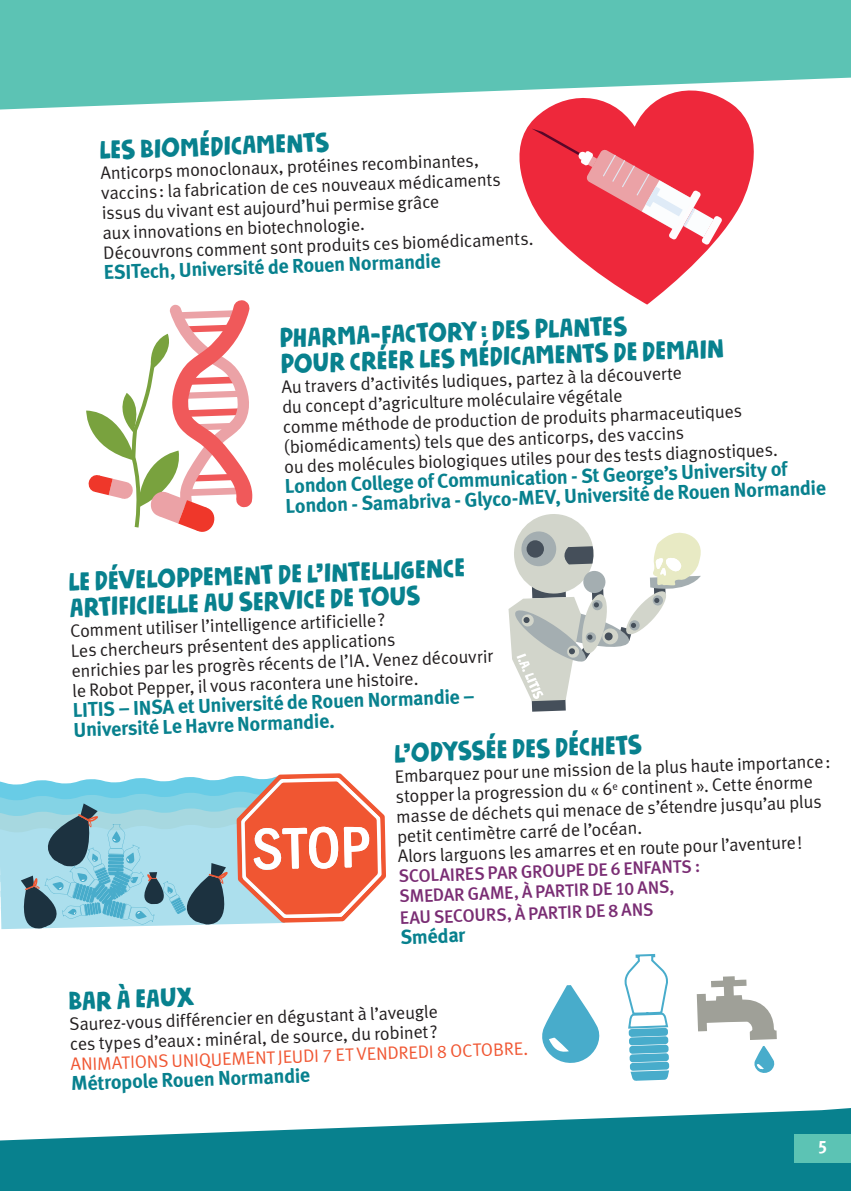
<style>
.page{position:relative;width:851px;height:1191px;background:#fff}
.page>*{position:absolute;margin:0;border:0;box-sizing:border-box;transform-origin:0 0}
.t1{font:28px/26px "Nickname DEMO";color:#08818e}
.t2{font:20px/20px "Meta Bold LF";color:#08818e}
.t3{font:18px/20px "Meta Normal LF";color:#231f20}
.t4{font:18px/20.8px "Meta Medium LF";color:#7a2d74}
.t5{font:18px "Meta Normal LF";color:#f05632}
.t6{font:18px "Meta Bold LF";color:#fff;scale:.95 1}
</style>
<div class="page">
<svg style="left:0;top:1108px;width:850px;height:83px;fill:#08818e"></svg>
<div style="left:794px;top:1134px;width:56px;height:28px;background:#5cc3b4"></div>
<svg style="left:0;top:0;width:850px;height:109px;background:#69c7ba"></svg>
<svg style="left:505px;top:80px;width:260px;height:224px"></svg>
<svg style="left:531px;top:129px;width:191px;height:116px;background:#ee5363"></svg>
<svg style="left:86px;top:300px;width:166px;height:232px"></svg>
<svg style="left:0;top:773px;width:386px;height:156px;background:#b2b0b2"></svg>
<svg style="left:624px;top:954px;width:45px;height:127px"></svg>
<svg style="left:542px;top:985px;width:58px;height:78px"></svg>
<svg style="left:696px;top:976px;width:80px;height:64px"></svg>
<svg style="left:754px;top:1046px;width:21px;height:27px"></svg>
<div style="left:722px;top:976px;width:12px;height:6px;background:#9fa098"></div>
<svg style="left:508px;top:514px;width:193px;height:197px"></svg>
<h1 class="t1" style="left:99px;top:137px;width:231px;rotate:-2deg">LES BIOMÉDICAMENTS</h1>
<p class="t3" style="left:100px;top:163px;width:432px;rotate:-2deg">Anticorps monoclonaux, protéines recombinantes, vaccins: la fabrication de ces nouveaux médicaments issus du vivant est aujourd’hui permise grâce<br>aux innovations en biotechnologie.<br>Découvrons comment sont produits ces biomédicaments.</p>
<p class="t2" style="left:104px;top:262px;width:338px;rotate:-2deg">ESITech, Université de Rouen Normandie</p>
<h1 class="t1" style="left:279px;top:325px;width:445px;rotate:-2deg">PHARMA-FACTORY: DES PLANTES<br>POUR CRÉER LES MÉDICAMENTS DE DEMAIN</h1>
<p class="t3" style="left:281px;top:377px;width:495px;rotate:-2deg">Au travers d’activités ludiques, partez à la découverte<br>du concept d’agriculture moléculaire végétale<br>comme méthode de production de produits pharmaceutiques (biomédicaments) tels que des anticorps, des vaccins<br>ou des molécules biologiques utiles pour des tests diagnostiques.</p>
<p class="t2" style="left:284px;top:476px;width:542px;rotate:-2deg">London College of Communication - St George’s University of<br>London - Samabriva - Glyco-MEV, Université de Rouen Normandie</p>
<h1 class="t1" style="left:68px;top:569px;width:398px;rotate:-2deg">LE DÉVELOPPEMENT DE L’INTELLIGENCE<br>ARTIFICIELLE AU SERVICE DE TOUS</h1>
<p class="t3" style="left:70px;top:620px;width:423px;rotate:-2deg">Comment utiliser l’intelligence artificielle?<br>Les chercheurs présentent des applications<br>enrichies par les progrès récents de l’IA. Venez découvrir le Robot Pepper, il vous racontera une histoire.</p>
<p class="t2" style="left:73px;top:699px;width:403px;rotate:-2deg">LITIS – INSA et Université de Rouen Normandie –<br>Université Le Havre Normandie.</p>
<h1 class="t1" style="left:394px;top:740px;width:249px;rotate:-2deg">L’ODYSSÉE DES DÉCHETS</h1>
<p class="t3" style="left:394px;top:766px;width:437px;rotate:-2deg">Embarquez pour une mission de la plus haute importance: stopper la progression du « 6<sup>e</sup> continent ». Cette énorme masse de déchets qui menace de s’étendre jusqu’au plus petit centimètre carré de l’océan.<br>Alors larguons les amarres et en route pour l’aventure!</p>
<p class="t4" style="left:398px;top:865px;width:303px;rotate:-2deg">SCOLAIRES PAR GROUPE DE 6 ENFANTS :<br>SMEDAR GAME, À PARTIR DE 10 ANS,<br>EAU SECOURS, À PARTIR DE 8 ANS</p>
<p class="t2" style="left:400px;top:927px;width:66px;rotate:-2deg">Smédar</p>
<h1 class="t1" style="left:68px;top:988px;width:127px;rotate:-2deg">BAR À EAUX</h1>
<p class="t3" style="left:69px;top:1014px;width:370px;rotate:-2deg">Saurez-vous différencier en dégustant à l’aveugle ces types d’eaux: minéral, de source, du robinet?</p>
<p class="t5" style="left:70px;top:1053px;width:459px;rotate:-2deg">ANIMATIONS UNIQUEMENT JEUDI 7 ET VENDREDI 8 OCTOBRE.</p>
<p class="t2" style="left:71px;top:1073px;width:240px;rotate:-2deg">Métropole Rouen Normandie</p>
<p class="t6" style="left:817px;top:1136px;width:12px">5</p>
</div>
